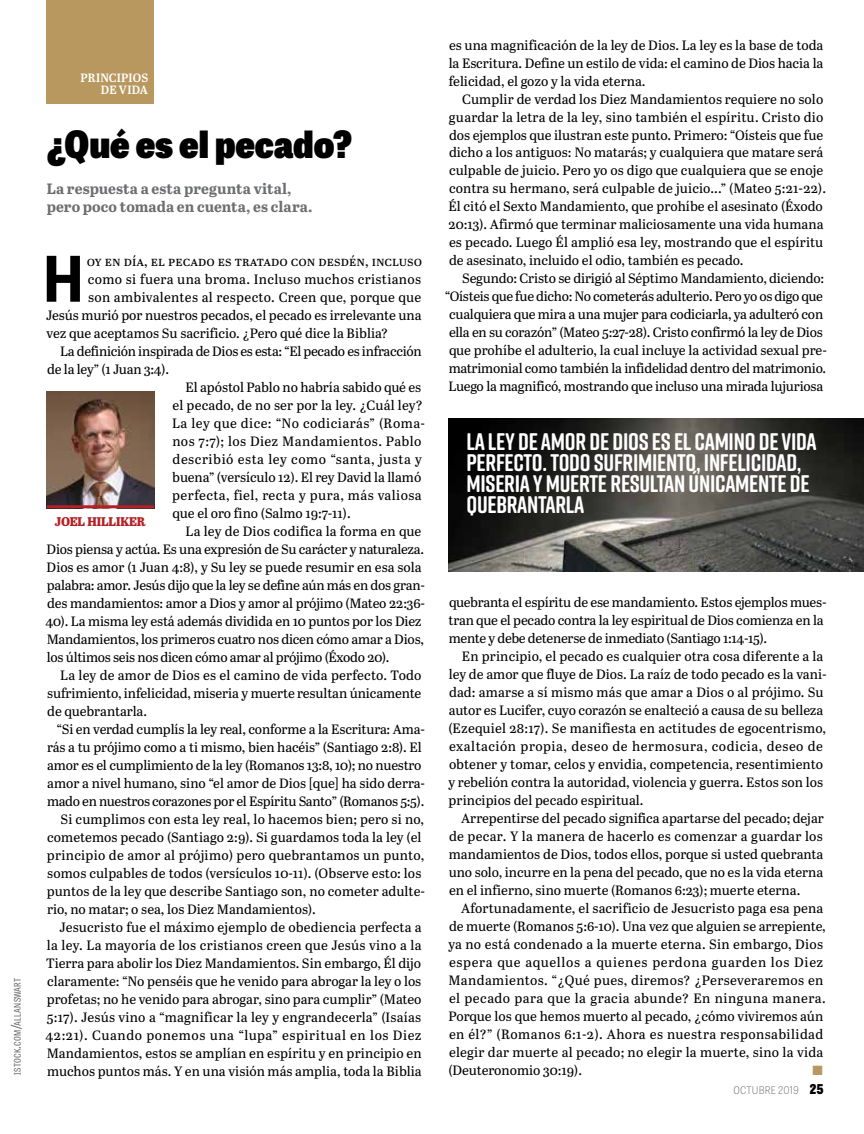
<style>
.page{position:relative;width:864px;height:1134px;background:#fff}
.page>*{position:absolute;margin:0;border:0;box-sizing:border-box;transform-origin:0 0}
.t1{font:700 62.55px "Tablet Gothic Narrow";color:#000}
.t2{font:800 37.5px "Tablet Gothic Narrow";color:#000}
.t3{font:700 24px/21px "Rift Soft";letter-spacing:-.01em;color:#fff}
.t4{font:700 15px/18px "Abril Text";letter-spacing:.005em;color:#6d6e70}
.t5{font:13.5px/18px "Abril Text";color:#000}
.t6{font:13.5px/18px "Abril Text";letter-spacing:-.02em;color:#000}
.t7{font:13.5px "Zapf Dingbats ITC";color:#b8985e}
.t8{font:12.6px "Abril Titling Eb";letter-spacing:-.015em;color:#b22125}
.t9{font:12px/12.6px "Abril Titling Sb";letter-spacing:.01em;color:#fff;text-align:right}
.t10{font:100 10.5px "Tablet Gothic Narrow";letter-spacing:.02em;color:#6d6e70}
.t11{font:9px "Tablet Gothic Condensed";letter-spacing:.025em;color:#6d6e70;scale:1.04 1}
.s1{font-size:12.9px}
.s2{font-weight:800;font-size:13.5px;color:#000}
</style>
<div class="page">
<div style="left:47px;top:0;width:107px;height:104px;background:#b8985e"></div>
<img style="left:47px;top:392px;width:107px;height:113px">
<hr style="left:47px;top:505px;width:107px;height:3px;background:#b22125">
<img style="left:449px;top:418px;width:415px;height:154px">
<p class="t11" style="left:11px;top:1075px;width:95px;rotate:-90deg">istock<span class="s1">.</span>com<span class="s1">/</span>allanswart</p>
<p class="t9" style="left:80px;top:71px;width:69px">PRINCIPIOS<br>DE VIDA</p>
<h2 class="t2" style="left:47px;top:116px;width:307px">¿Qué es el pecado?</h2>
<p class="t4" style="left:47px;top:179px;width:267px">La respuesta a esta pregunta vital, pero poco tomada en cuenta, es clara.</p>
<h1 class="t1" style="left:42px;top:235px;width:44px">H</h1>
<p class="t5" style="left:87px;top:251px;width:337px">oy en día, el pecado es tratado con desdén, incluso</p>
<p class="t5" style="left:88px;top:269px;width:335px">como si fuera una broma. Incluso muchos cristianos</p>
<p class="t5" style="left:88px;top:287px;width:335px">son ambivalentes al respecto. Creen que, porque que</p>
<p class="t5" style="left:46px;top:305px;width:377px">Jesús murió por nuestros pecados, el pecado es irrelevante una</p>
<p class="t5" style="left:47px;top:323px;width:343px">vez que aceptamos Su sacrificio. ¿Pero qué dice la Biblia?</p>
<p class="t5" style="left:60px;top:341px;width:363px">La definición inspirada de Dios es esta: “El pecado es infracción</p>
<p class="t5" style="left:47px;top:359px;width:123px">de la ley” (1 Juan 3:4).</p>
<p class="t5" style="left:186px;top:377px;width:237px">El apóstol Pablo no habría sabido qué es</p>
<p class="t5" style="left:173px;top:395px;width:252px">el pecado, de no ser por la ley. ¿Cuál ley?</p>
<p class="t5" style="left:172px;top:413px;width:254px">La ley que dice: “No codiciarás” (Roma-</p>
<p class="t5" style="left:172px;top:431px;width:251px">nos 7:7); los Diez Mandamientos. Pablo</p>
<p class="t5" style="left:173px;top:449px;width:251px">describió esta ley como “santa, justa y</p>
<p class="t5" style="left:172px;top:467px;width:251px">buena” (versículo 12). El rey David la llamó</p>
<p class="t5" style="left:172px;top:485px;width:251px">perfecta, fiel, recta y pura, más valiosa</p>
<p class="t5" style="left:173px;top:503px;width:180px">que el oro fino (Salmo 19:7-11).</p>
<p class="t5" style="left:186px;top:521px;width:237px">La ley de Dios codifica la forma en que</p>
<p class="t5" style="left:47px;top:539px;width:379px">Dios piensa y actúa. Es una expresión de Su carácter y naturaleza.</p>
<p class="t5" style="left:47px;top:557px;width:376px">Dios es amor (1 Juan 4:8), y Su ley se puede resumir en esa sola</p>
<p class="t5" style="left:47px;top:575px;width:380px">palabra: amor. Jesús dijo que la ley se define aún más en dos gran-</p>
<p class="t5" style="left:47px;top:593px;width:379px">des mandamientos: amor a Dios y amor al prójimo (Mateo 22:36-</p>
<p class="t5" style="left:46px;top:611px;width:377px">40). La misma ley está además dividida en 10 puntos por los Diez</p>
<p class="t5" style="left:47px;top:629px;width:379px">Mandamientos, los primeros cuatro nos dicen cómo amar a Dios,</p>
<p class="t5" style="left:47px;top:647px;width:344px">los últimos seis nos dicen cómo amar al prójimo (Éxodo 20).</p>
<p class="t5" style="left:60px;top:665px;width:363px">La ley de amor de Dios es el camino de vida perfecto. Todo</p>
<p class="t5" style="left:47px;top:683px;width:376px">sufrimiento, infelicidad, miseria y muerte resultan únicamente</p>
<p class="t5" style="left:47px;top:701px;width:101px">de quebrantarla.</p>
<p class="t5" style="left:56px;top:719px;width:370px">“Si en verdad cumplís la ley real, conforme a la Escritura: Ama-</p>
<p class="t5" style="left:47px;top:737px;width:376px">rás a tu prójimo como a ti mismo, bien hacéis” (Santiago 2:8). El</p>
<p class="t5" style="left:47px;top:755px;width:376px">amor es el cumplimiento de la ley (Romanos 13:8, 10); no nuestro</p>
<p class="t5" style="left:47px;top:773px;width:379px">amor a nivel humano, sino “el amor de Dios [que] ha sido derra-</p>
<p class="t5" style="left:47px;top:791px;width:379px">mado en nuestros corazones por el Espíritu Santo” (Romanos 5:5).</p>
<p class="t5" style="left:60px;top:809px;width:365px">Si cumplimos con esta ley real, lo hacemos bien; pero si no,</p>
<p class="t5" style="left:47px;top:827px;width:376px">cometemos pecado (Santiago 2:9). Si guardamos toda la ley (el</p>
<p class="t5" style="left:47px;top:845px;width:379px">principio de amor al prójimo) pero quebrantamos un punto,</p>
<p class="t5" style="left:47px;top:863px;width:376px">somos culpables de todos (versículos 10-11). (Observe esto: los</p>
<p class="t5" style="left:47px;top:881px;width:380px">puntos de la ley que describe Santiago son, no cometer adulte-</p>
<p class="t5" style="left:47px;top:899px;width:270px">rio, no matar; o sea, los Diez Mandamientos).</p>
<p class="t5" style="left:60px;top:917px;width:364px">Jesucristo fue el máximo ejemplo de obediencia perfecta a</p>
<p class="t5" style="left:47px;top:935px;width:376px">la ley. La mayoría de los cristianos creen que Jesús vino a la</p>
<p class="t5" style="left:46px;top:953px;width:376px">Tierra para abolir los Diez Mandamientos. Sin embargo, Él dijo</p>
<p class="t5" style="left:47px;top:971px;width:376px">claramente: “No penséis que he venido para abrogar la ley o los</p>
<p class="t5" style="left:47px;top:989px;width:376px">profetas; no he venido para abrogar, sino para cumplir” (Mateo</p>
<p class="t5" style="left:47px;top:1007px;width:376px">5:17). Jesús vino a “magnificar la ley y engrandecerla” (Isaías</p>
<p class="t5" style="left:46px;top:1025px;width:377px">42:21). Cuando ponemos una “lupa” espiritual en los Diez</p>
<p class="t5" style="left:47px;top:1043px;width:376px">Mandamientos, estos se amplían en espíritu y en principio en</p>
<p class="t5" style="left:47px;top:1061px;width:376px">muchos puntos más. Y en una visión más amplia, toda la Biblia</p>
<p class="t8" style="left:55px;top:513px;width:93px">JOEL HILLIKER</p>
<p class="t5" style="left:449px;top:35px;width:376px;text-align:justify">es una magnificación de la ley de Dios. La ley es la base de toda la Escritura. Define un estilo de vida: el camino de Dios hacia la felicidad, el gozo y la vida eterna.</p>
<p class="t5" style="left:448px;top:89px;width:379px;text-indent:14px">Cumplir de verdad los Diez Mandamientos requiere no solo guardar la letra de la ley, sino también el espíritu. Cristo dio dos ejemplos que ilustran este punto. Primero: “Oísteis que fue dicho a los antiguos: No matarás; y cualquiera que matare será culpable de juicio. Pero yo os digo que cualquiera que se enoje contra su hermano, será culpable de juicio...” (Mateo 5:21-22).<br>Él citó el Sexto Mandamiento, que prohíbe el asesinato (Éxodo 20:13). Afirmó que terminar maliciosamente una vida humana es pecado. Luego Él amplió esa ley, mostrando que el espíritu de asesinato, incluido el odio, también es pecado.</p>
<p class="t5" style="left:462px;top:269px;width:363px">Segundo: Cristo se dirigió al Séptimo Mandamiento, diciendo:</p>
<p class="t5" style="left:445px;top:287px;width:380px">“Oísteis que fue dicho: No cometerás adulterio. Pero yo os digo que</p>
<p class="t5" style="left:449px;top:305px;width:376px">cualquiera que mira a una mujer para codiciarla, ya adulteró con</p>
<p class="t6" style="left:449px;top:323px;width:375px">ella en su corazón” (Mateo 5:27-28). Cristo confirmó la ley de Dios</p>
<p class="t5" style="left:449px;top:341px;width:379px">que prohíbe el adulterio, la cual incluye la actividad sexual pre-</p>
<p class="t5" style="left:449px;top:359px;width:379px">matrimonial como también la infidelidad dentro del matrimonio.</p>
<p class="t5" style="left:448px;top:377px;width:376px">Luego la magnificó, mostrando que incluso una mirada lujuriosa</p>
<h3 class="t3" style="left:467px;top:431px;width:352px">LA LEY DE AMOR DE DIOS ES EL CAMINO DE VIDA PERFECTO. TODO SUFRIMIENTO, INFELICIDAD, MISERIA Y MUERTE RESULTAN ÚNICAMENTE DE QUEBRANTARLA</h3>
<p class="t6" style="left:449px;top:593px;width:379px">quebranta el espíritu de ese mandamiento. Estos ejemplos mues&shy;tran que el pecado contra la ley espiritual de Dios comienza en la mente y debe detenerse de inmediato (Santiago 1:14-15).</p>
<p class="t5" style="left:448px;top:647px;width:380px;text-indent:14px">En principio, el pecado es cualquier otra cosa diferente a la ley de amor que fluye de Dios. La raíz de todo pecado es la vani&shy;dad: amarse a sí mismo más que amar a Dios o al prójimo. Su autor es Lucifer, cuyo corazón se enalteció a causa de su belleza (Ezequiel 28:17). Se manifiesta en actitudes de egocentrismo, exaltación propia, deseo de hermosura, codicia, deseo de obtener y tomar, celos y envidia, competencia, resentimiento y rebelión contra la autoridad, violencia y guerra. Estos son los principios del pecado espiritual.</p>
<p class="t5" style="left:449px;top:809px;width:377px;text-align:justify;text-indent:12px">Arrepentirse del pecado significa apartarse del pecado; dejar de pecar. Y la manera de hacerlo es comenzar a guardar los mandamientos de Dios, todos ellos, porque si usted quebranta uno solo, incurre en la pena del pecado, que no es la vida eterna en el infierno, sino muerte (Romanos 6:23); muerte eterna.</p>
<p class="t5" style="left:448px;top:899px;width:379px;text-indent:13px">Afortunadamente, el sacrificio de Jesucristo paga esa pena de muerte (Romanos 5:6-10). Una vez que alguien se arrepiente, ya no está condenado a la muerte eterna. Sin embargo, Dios espera que aquellos a quienes perdona guarden los Diez Mandamientos. “¿Qué pues, diremos? ¿Perseveraremos en el pecado para que la gracia abunde? En ninguna manera.<br>Porque los que hemos muerto al pecado, ¿cómo viviremos aún en él?” (Romanos 6:1-2). Ahora es nuestra responsabilidad elegir dar muerte al pecado; no elegir la muerte, sino la vida (Deuteronomio 30:19).</p>
<p class="t7" style="left:813px;top:1064px;width:12px">■</p>
<p class="t10" style="left:733px;top:1083px;width:92px">OCTUBRE 2019 <span class="s2">25</span></p>
</div>
